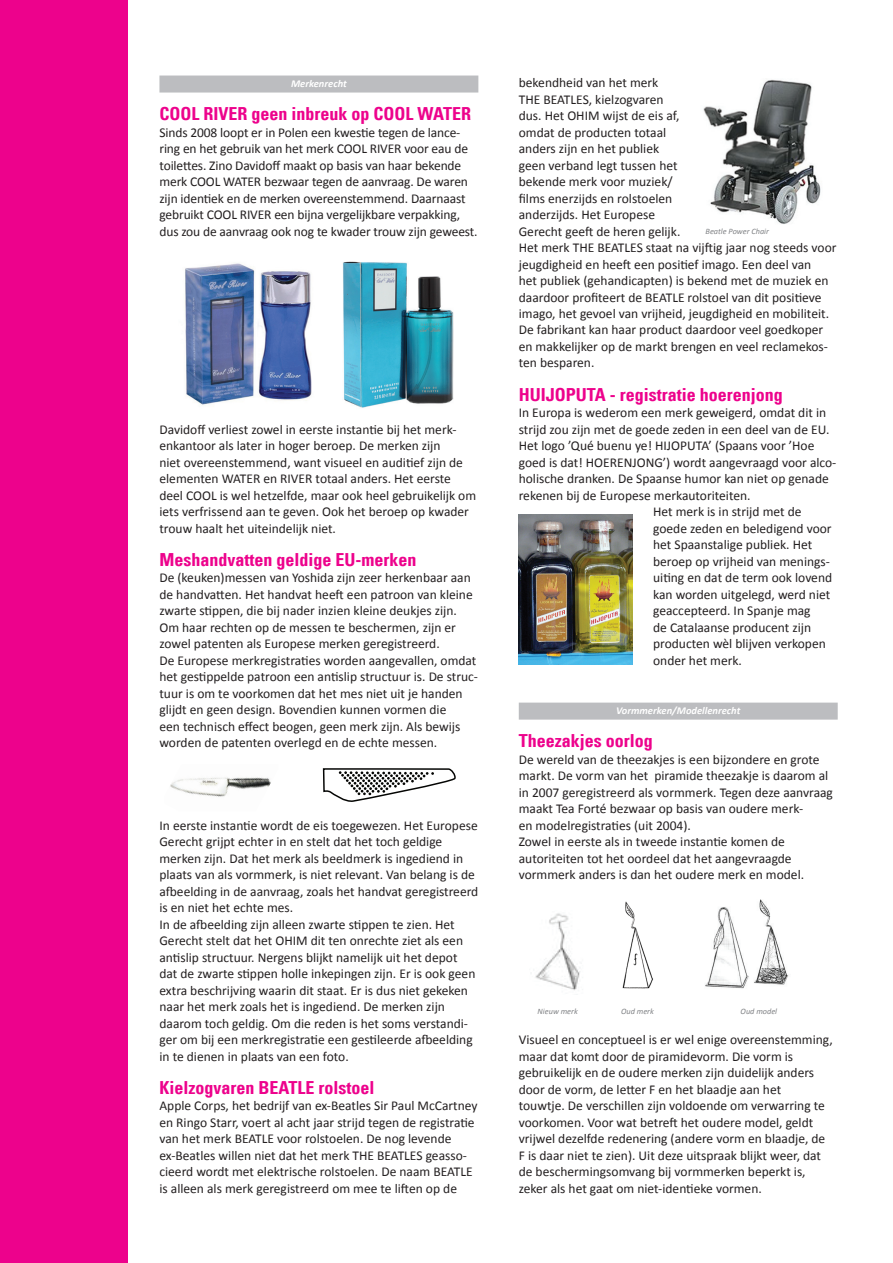
<style>
.page{position:relative;width:893px;height:1263px;background:#fff}
.page>*{position:absolute;margin:0;border:0;box-sizing:border-box;transform-origin:0 0}
.t1{font:700 condensed 18px "Univers LT";color:#ed028c}
.t2{font:13.5px/16.5px "Calibri";color:#231f20}
.t3{font:italic 700 10.5px "Calibri";color:#fff}
.t4{font:italic 8.25px "Calibri";color:#808285}
</style>
<div class="page">
<div style="left:0;top:0;width:128px;height:1263px;background:#ed028c"></div>
<div style="left:159px;top:76px;width:319px;height:17px;background:#bcbdc0"></div>
<div style="left:519px;top:703px;width:319px;height:17px;background:#bcbdc0"></div>
<img style="left:185px;top:261px;width:269px;height:147px">
<img style="left:170px;top:777px;width:101px;height:20px">
<img style="left:703px;top:79px;width:118px;height:145px">
<img style="left:519px;top:514px;width:114px;height:150px">
<img style="left:535px;top:913px;width:45px;height:77px">
<img style="left:622px;top:901px;width:31px;height:88px">
<img style="left:705px;top:907px;width:44px;height:82px">
<img style="left:754px;top:899px;width:35px;height:86px">
<svg style="left:322px;top:768px;width:134px;height:34px"></svg>
<p class="t3" style="left:291px;top:77px;width:57px">Merkenrecht</p>
<h1 class="t1" style="left:159px;top:103px;width:313px">COOL RIVER geen inbreuk op COOL WATER</h1>
<p class="t2" style="left:159px;top:124px;width:320px">Sinds 2008 loopt er in Polen een kwestie tegen de lance&shy;ring en het gebruik van het merk COOL RIVER voor eau de toilettes. Zino Davidoff maakt op basis van haar bekende merk COOL WATER bezwaar tegen de aanvraag. De waren zijn identiek en de merken overeenstemmend. Daarnaast gebruikt COOL RIVER een bijna vergelijkbare verpakking, dus zou de aanvraag ook nog te kwader trouw zijn geweest.</p>
<p class="t2" style="left:159px;top:421px;width:318px">Davidoff verliest zowel in eerste instantie bij het merk&shy;enkantoor als later in hoger beroep. De merken zijn<br>niet overeenstemmend, want visueel en auditief zijn de elementen WATER en RIVER totaal anders. Het eerste deel COOL is wel hetzelfde, maar ook heel gebruikelijk om iets verfrissend aan te geven. Ook het beroep op kwader trouw haalt het uiteindelijk niet.</p>
<h1 class="t1" style="left:159px;top:548px;width:258px">Meshandvatten geldige EU-merken</h1>
<p class="t2" style="left:159px;top:569px;width:320px">De (keuken)messen van Yoshida zijn zeer herkenbaar aan de handvatten. Het handvat heeft een patroon van kleine zwarte stippen, die bij nader inzien kleine deukjes zijn.<br>Om haar rechten op de messen te beschermen, zijn er zowel patenten als Europese merken geregistreerd.<br>De Europese merkregistraties worden aangevallen, omdat het gestippelde patroon een antislip structuur is. De struc&shy;tuur is om te voorkomen dat het mes niet uit je handen glijdt en geen design. Bovendien kunnen vormen die<br>een technisch effect beogen, geen merk zijn. Als bewijs worden de patenten overlegd en de echte messen.</p>
<p class="t2" style="left:159px;top:817px;width:320px">In eerste instantie wordt de eis toegewezen. Het Europese Gerecht grijpt echter in en stelt dat het toch geldige merken zijn. Dat het merk als beeldmerk is ingediend in plaats van als vormmerk, is niet relevant. Van belang is de afbeelding in de aanvraag, zoals het handvat geregistreerd is en niet het echte mes.<br>In de afbeelding zijn alleen zwarte stippen te zien. Het Gerecht stelt dat het OHIM dit ten onrechte ziet als een antislip structuur. Nergens blijkt namelijk uit het depot dat de zwarte stippen holle inkepingen zijn. Er is ook geen extra beschrijving waarin dit staat. Er is dus niet gekeken naar het merk zoals het is ingediend. De merken zijn daarom toch geldig. Om die reden is het soms verstandi&shy;ger om bij een merkregistratie een gestileerde afbeelding in te dienen in plaats van een foto.</p>
<h1 class="t1" style="left:159px;top:1076px;width:216px">Kielzogvaren BEATLE rolstoel</h1>
<p class="t2" style="left:159px;top:1097px;width:320px">Apple Corps, het bedrijf van ex-Beatles Sir Paul McCartney en Ringo Starr, voert al acht jaar strijd tegen de registratie van het merk BEATLE voor rolstoelen. De nog levende ex-Beatles willen niet dat het merk THE BEATLES geasso&shy;cieerd wordt met elektrische rolstoelen. De naam BEATLE is alleen als merk geregistreerd om mee te liften op de</p>
<p class="t2" style="left:519px;top:74px;width:319px">bekendheid van het merk<br>THE BEATLES, kielzogvaren<br>dus. Het OHIM wijst de eis af,<br>omdat de producten totaal<br>anders zijn en het publiek<br>geen verband legt tussen het<br>bekende merk voor muziek/<br>films enerzijds en rolstoelen<br>anderzijds. Het Europese<br>Gerecht geeft de heren gelijk.<br>Het merk THE BEATLES staat na vijftig jaar nog steeds voor jeugdigheid en heeft een positief imago. Een deel van<br>het publiek (gehandicapten) is bekend met de muziek en daardoor profiteert de BEATLE rolstoel van dit positieve imago, het gevoel van vrijheid, jeugdigheid en mobiliteit.<br>De fabrikant kan haar product daardoor veel goedkoper en makkelijker op de markt brengen en veel reclamekos&shy;ten besparen.</p>
<h1 class="t1" style="left:519px;top:383px;width:265px">HUIJOPUTA - registratie hoerenjong</h1>
<p class="t2" style="left:519px;top:404px;width:309px">In Europa is wederom een merk geweigerd, omdat dit in</p>
<p class="t2" style="left:519px;top:421px;width:312px">strijd zou zijn met de goede zeden in een deel van de EU.</p>
<p class="t2" style="left:519px;top:437px;width:297px">Het logo ’Qué buenu ye! HIJOPUTA’ (Spaans voor ’Hoe</p>
<p class="t2" style="left:519px;top:454px;width:319px">goed is dat! HOERENJONG’) wordt aangevraagd voor alco-</p>
<p class="t2" style="left:519px;top:470px;width:312px">holische dranken. De Spaanse humor kan niet op genade</p>
<p class="t2" style="left:519px;top:487px;width:233px">rekenen bij de Europese merkautoriteiten.</p>
<p class="t2" style="left:653px;top:503px;width:150px">Het merk is in strijd met de</p>
<p class="t2" style="left:653px;top:520px;width:180px">goede zeden en beledigend voor</p>
<p class="t2" style="left:653px;top:536px;width:161px">het Spaanstalige publiek. Het</p>
<p class="t2" style="left:653px;top:553px;width:178px">beroep op vrijheid van menings-</p>
<p class="t2" style="left:653px;top:569px;width:181px">uiting en dat de term ook lovend</p>
<p class="t2" style="left:653px;top:586px;width:179px">kan worden uitgelegd, werd niet</p>
<p class="t2" style="left:653px;top:602px;width:159px">geaccepteerd. In Spanje mag</p>
<p class="t2" style="left:653px;top:619px;width:160px">de Catalaanse producent zijn</p>
<p class="t2" style="left:653px;top:635px;width:174px">producten wèl blijven verkopen</p>
<p class="t2" style="left:653px;top:652px;width:90px">onder het merk.</p>
<p class="t4" style="left:705px;top:226px;width:65px">Beatle Power Chair</p>
<p class="t3" style="left:616px;top:704px;width:126px">Vormmerken/Modellenrecht</p>
<h1 class="t1" style="left:519px;top:730px;width:135px">Theezakjes oorlog</h1>
<p class="t2" style="left:519px;top:751px;width:316px">De wereld van de theezakjes is een bijzondere en grote markt. De vorm van het piramide theezakje is daarom al in 2007 geregistreerd als vormmerk. Tegen deze aanvraag maakt Tea Forté bezwaar op basis van oudere merk-<br>en modelregistraties (uit 2004).<br>Zowel in eerste als in tweede instantie komen de autoriteiten tot het oordeel dat het aangevraagde vormmerk anders is dan het oudere merk en model.</p>
<p class="t4" style="left:538px;top:1006px;width:42px">Nieuw merk</p>
<p class="t4" style="left:621px;top:1006px;width:34px">Oud merk</p>
<p class="t4" style="left:741px;top:1006px;width:38px">Oud model</p>
<p class="t2" style="left:519px;top:1031px;width:315px">Visueel en conceptueel is er wel enige overeenstemming, maar dat komt door de piramidevorm. Die vorm is gebruikelijk en de oudere merken zijn duidelijk anders door de vorm, de letter F en het blaadje aan het<br>touwtje. De verschillen zijn voldoende om verwarring te voorkomen. Voor wat betreft het oudere model, geldt vrijwel dezelfde redenering (andere vorm en blaadje, de F is daar niet te zien). Uit deze uitspraak blijkt weer, dat de beschermingsomvang bij vormmerken beperkt is, zeker als het gaat om niet-identieke vormen.</p>
</div>
